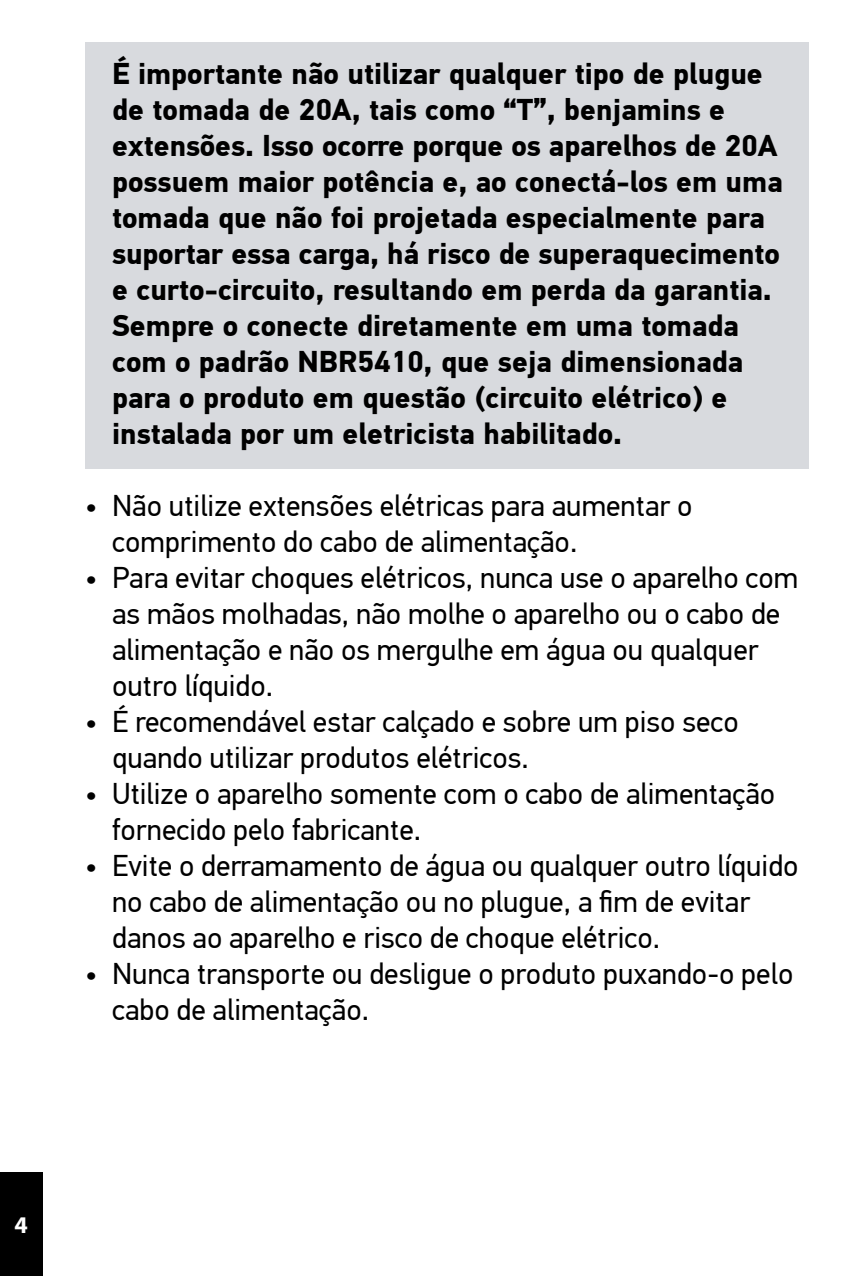
<style>
.page{position:relative;width:851px;height:1276px;background:#fff}
.page>*{position:absolute;margin:0;border:0;box-sizing:border-box;transform-origin:0 0}
.t1{font:30px/36px "PF Din Text Pro";color:#000}
.t2{font:700 30px/36px "PF Din Text Pro";color:#000}
.t3{font:700 24px "Myriad Pro";color:#fff}
</style>
<div class="page">
<div style="left:0;top:1171px;width:43px;height:105px;background:#000"></div>
<div style="left:85px;top:43px;width:723px;height:426px;background:#d8dade"></div>
<p class="t2" style="left:112px;top:56px;width:672px">É importante não utilizar qualquer tipo de plugue de tomada de 20A, tais como “T”, benjamins e extensões. Isso ocorre porque os aparelhos de 20A possuem maior potência e, ao conectá-los em uma tomada que não foi projetada especialmente para suportar essa carga, há risco de superaquecimento e curto-circuito, resultando em perda da garantia.<br>Sempre o conecte diretamente em uma tomada com o padrão NBR5410, que seja dimensionada para o produto em questão (circuito elétrico) e instalada por um eletricista habilitado.</p>
<p class="t1" style="left:112px;top:488px;width:582px;text-indent:-27px">• Não utilize extensões elétricas para aumentar o comprimento do cabo de alimentação.</p>
<p class="t1" style="left:112px;top:560px;width:687px;text-indent:-27px">• Para evitar choques elétricos, nunca use o aparelho com as mãos molhadas, não molhe o aparelho ou o cabo de alimentação e não os mergulhe em água ou qualquer outro líquido.</p>
<p class="t1" style="left:112px;top:704px;width:628px;text-indent:-27px">• É recomendável estar calçado e sobre um piso seco quando utilizar produtos elétricos.</p>
<p class="t1" style="left:112px;top:776px;width:664px;text-indent:-27px">• Utilize o aparelho somente com o cabo de alimentação fornecido pelo fabricante.</p>
<p class="t1" style="left:112px;top:848px;width:688px;text-indent:-27px">• Evite o derramamento de água ou qualquer outro líquido no cabo de alimentação ou no plugue, a fim de evitar danos ao aparelho e risco de choque elétrico.</p>
<p class="t1" style="left:112px;top:956px;width:682px;text-indent:-27px">• Nunca transporte ou desligue o produto puxando-o pelo cabo de alimentação.</p>
<p class="t3" style="left:15px;top:1211px;width:15px">4</p>
</div>
